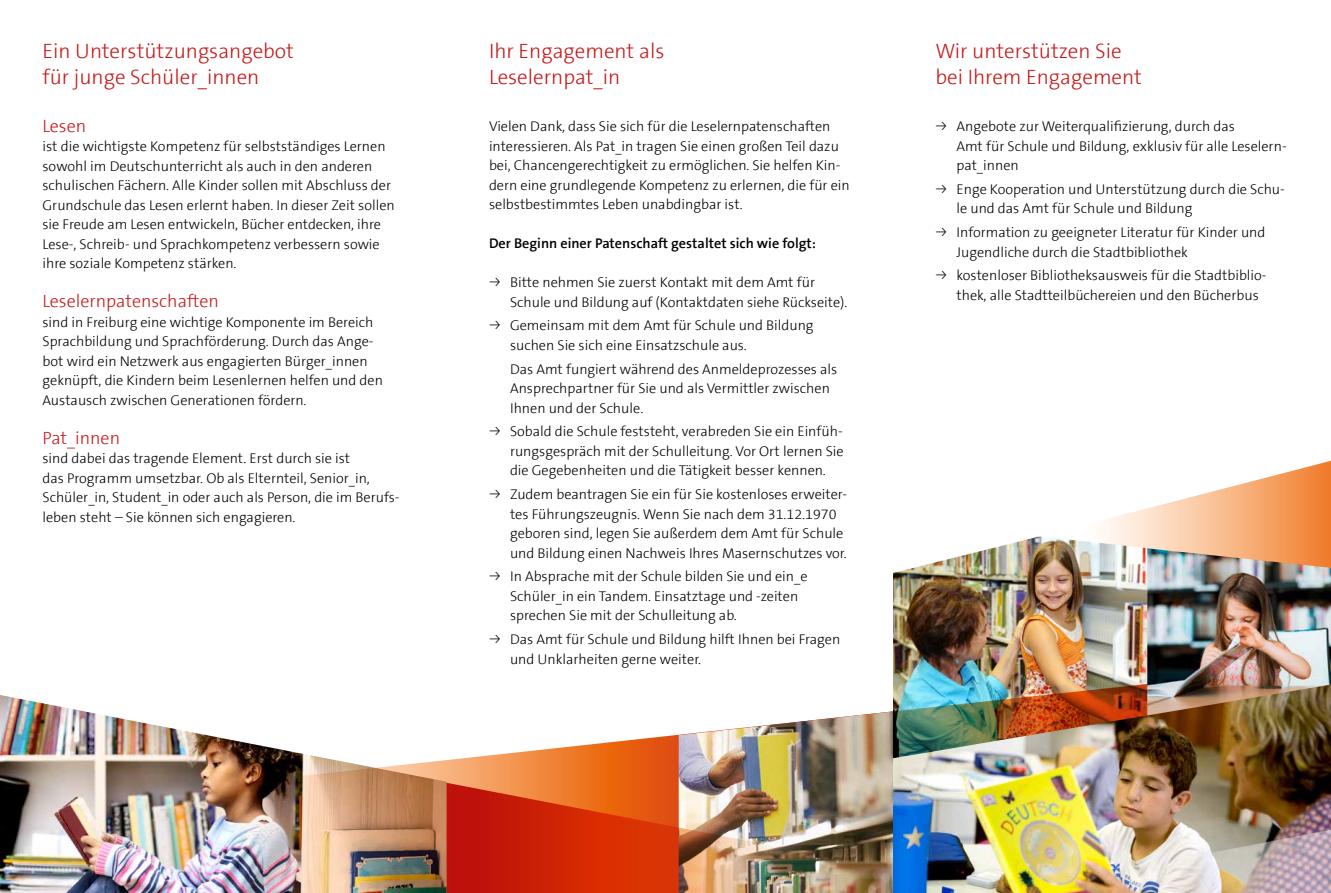
<style>
.page{position:relative;width:1331px;height:893px;background:#fff}
.page>*{position:absolute;margin:0;border:0;box-sizing:border-box;transform-origin:0 0}
.t1{font:300 21px/25.5px "The Sans B3";color:#c51a1b}
.t2{font:300 18px "The Sans B3";color:#c51a1b}
.t3{font:300 14.25px/19.5px "The Sans B3";color:#000}
.t4{font:600 14.25px "The Sans B6";color:#000}
</style>
<div class="page">
<svg style="left:1105px;top:460px;width:226px;height:88px"></svg>
<img style="left:893px;top:520px;width:254px;height:142px">
<img style="left:0;top:695px;width:128px;height:198px">
<img style="left:128px;top:720px;width:505px;height:173px">
<img style="left:633px;top:662px;width:514px;height:121px">
<img style="left:679px;top:711px;width:214px;height:182px">
<img style="left:446px;top:783px;width:393px;height:110px">
<img style="left:1147px;top:548px;width:184px;height:137px">
<img style="left:893px;top:685px;width:438px;height:208px">
<img style="left:1014px;top:819px;width:317px;height:74px">
<img style="left:893px;top:520px;width:150px;height:55px">
<h1 class="t1" style="left:43px;top:38px;width:253px">Ein Unterstützungsangebot für junge Schüler_innen</h1>
<p class="t2" style="left:43px;top:114px;width:45px">Lesen</p>
<p class="t3" style="left:43px;top:137px;width:354px">ist die wichtigste Kompetenz für selbstständiges Lernen sowohl im Deutschunterricht als auch in den anderen schulischen Fächern. Alle Kinder sollen mit Abschluss der Grundschule das Lesen erlernt haben. In dieser Zeit sollen sie Freude am Lesen entwickeln, Bücher entdecken, ihre Lese-, Schreib- und Sprachkompetenz verbessern sowie ihre soziale Kompetenz stärken.</p>
<p class="t2" style="left:43px;top:289px;width:178px">Leselernpatenschaften</p>
<p class="t3" style="left:43px;top:312px;width:342px">sind in Freiburg eine wichtige Komponente im Bereich Sprachbildung und Sprachförderung. Durch das Ange&shy;bot wird ein Netzwerk aus engagierten Bürger_innen geknüpft, die Kindern beim Lesenlernen helfen und den Austausch zwischen Generationen fördern.</p>
<p class="t2" style="left:43px;top:426px;width:79px">Pat_innen</p>
<p class="t3" style="left:43px;top:449px;width:358px">sind dabei das tragende Element. Erst durch sie ist<br>das Programm umsetzbar. Ob als Elternteil, Senior_in, Schüler_in, Student_in oder auch als Person, die im Berufs&shy;leben steht – Sie können sich engagieren.</p>
<h1 class="t1" style="left:489px;top:38px;width:177px">Ihr Engagement als<br>Leselernpat_in</h1>
<p class="t3" style="left:489px;top:117px;width:362px">Vielen Dank, dass Sie sich für die Leselernpatenschaften interessieren. Als Pat_in tragen Sie einen großen Teil dazu bei, Chancengerechtigkeit zu ermöglichen. Sie helfen Kin&shy;dern eine grundlegende Kompetenz zu erlernen, die für ein selbstbestimmtes Leben unabdingbar ist.</p>
<p class="t4" style="left:489px;top:234px;width:328px">Der Beginn einer Patenschaft gestaltet sich wie folgt:</p>
<p class="t3" style="left:510px;top:273px;width:339px">Bitte nehmen Sie zuerst Kontakt mit dem Amt für<br>Schule und Bildung auf (Kontaktdaten siehe Rückseite).</p>
<p class="t3" style="left:510px;top:316px;width:305px">Gemeinsam mit dem Amt für Schule und Bildung suchen Sie sich eine Einsatzschule aus.</p>
<p class="t3" style="left:510px;top:359px;width:329px">Das Amt fungiert während des Anmeldeprozesses als<br>Ansprechpartner für Sie und als Vermittler zwischen<br>Ihnen und der Schule.</p>
<p class="t3" style="left:510px;top:422px;width:335px;text-align:justify">Sobald die Schule feststeht, verabreden Sie ein Einfüh&shy;rungsgespräch mit der Schulleitung. Vor Ort lernen Sie die Gegebenheiten und die Tätigkeit besser kennen.</p>
<p class="t3" style="left:510px;top:485px;width:339px">Zudem beantragen Sie ein für Sie kostenloses erweiter&shy;tes Führungszeugnis. Wenn Sie nach dem 31.12.1970 geboren sind, legen Sie außerdem dem Amt für Schule und Bildung einen Nachweis Ihres Masernschutzes vor.</p>
<p class="t3" style="left:510px;top:567px;width:299px">In Absprache mit der Schule bilden Sie und ein_e<br>Schüler_in ein Tandem. Einsatztage und -zeiten sprechen Sie mit der Schulleitung ab.</p>
<p class="t3" style="left:510px;top:630px;width:332px">Das Amt für Schule und Bildung hilft Ihnen bei Fragen und Unklarheiten gerne weiter.</p>
<h1 class="t1" style="left:935px;top:38px;width:208px">Wir unterstützen Sie bei Ihrem Engagement</h1>
<p class="t3" style="left:956px;top:117px;width:332px">Angebote zur Weiterqualifizierung, durch das<br>Amt für Schule und Bildung, exklusiv für alle Leselern&shy;pat_innen</p>
<p class="t3" style="left:956px;top:179px;width:330px">Enge Kooperation und Unterstützung durch die Schu&shy;le und das Amt für Schule und Bildung</p>
<p class="t3" style="left:956px;top:223px;width:310px">Information zu geeigneter Literatur für Kinder und<br>Jugendliche durch die Stadtbibliothek</p>
<p class="t3" style="left:956px;top:266px;width:312px">kostenloser Bibliotheksausweis für die Stadtbiblio&shy;thek, alle Stadtteilbüchereien und den Bücherbus</p>
</div>
